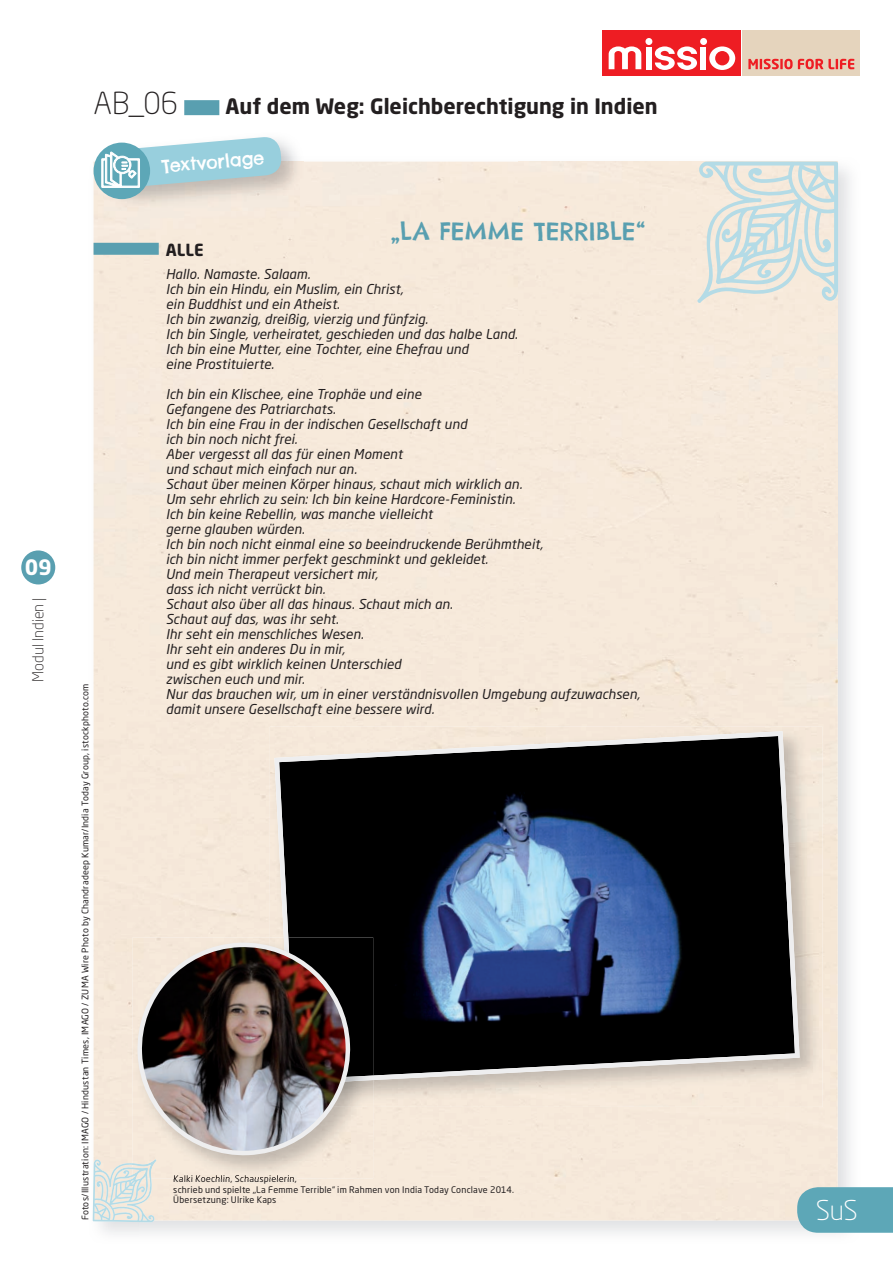
<style>
.page{position:relative;width:893px;height:1263px;background:#fff}
.page>*{position:absolute;margin:0;border:0;box-sizing:border-box;transform-origin:0 0}
.t1{font:300 30px "Neo Sans Std";color:#231f20}
.t2{font:300 27px "Neo Sans Std";color:#fff}
.t3{font:24px "Chelsea Market Pro";letter-spacing:-.01em;color:#599fb0}
.t4{font:700 21px "Neo Sans Std";color:#231f20}
.t5{font:700 21px "Neo Sans Std";color:#fff}
.t6{font:18px "Chelsea Market Pro";color:#fff}
.t7{font:700 16.5px "Neo Sans Std";color:#231f20}
.t8{font:300 15px "Neo Sans Std";color:#231f20}
.t9{font:italic 13.5px/15px "Neo Sans Std";letter-spacing:.01em;color:#231f20}
.t10{font:9px/10.5px "Neo Sans Std";letter-spacing:.02em;color:#231f20}
</style>
<div class="page">
<div style="left:94px;top:162px;width:744px;height:581px;background:#f7eadb"></div>
<div style="left:94px;top:743px;width:176px;height:212px;background:#f6e9da"></div>
<div style="left:785px;top:743px;width:53px;height:477px;background:#f5e8d9"></div>
<div style="left:94px;top:955px;width:38px;height:203px;background:#f5e7d9"></div>
<img style="left:174px;top:1178px;width:123px;height:6px">
<div style="left:743px;top:31px;width:117px;height:45px;background:#e5d4bd"></div>
<div style="left:602px;top:31px;width:138px;height:45px;background:#ee1d23"></div>
<svg style="left:608px;top:46px;width:33px;height:23px"></svg>
<div style="left:646px;top:47px;width:5px;height:22px;background:#fff"></div>
<div style="left:645px;top:38px;width:7px;height:7px;background:#fff;border-radius:50%"></div>
<div style="left:700px;top:38px;width:7px;height:7px;background:#fff;border-radius:50%"></div>
<svg style="left:648px;top:46px;width:87px;height:24px"></svg>
<svg style="left:748px;top:59px;width:106px;height:10px"></svg>
<div style="left:184px;top:100px;width:35px;height:15px;background:#599fb0"></div>
<div style="left:21px;top:550px;width:34px;height:34px;background:#599fb0;border-radius:50%"></div>
<svg style="left:797px;top:1187px;width:96px;height:46px;background:#64aab9"></svg>
<div style="left:94px;top:243px;width:65px;height:12px;background:#599fb0"></div>
<svg style="left:93px;top:1158px;width:63px;height:64px;background:#dde4e0"></svg>
<img style="left:105px;top:142px;width:199px;height:68px">
<div style="left:94px;top:143px;width:56px;height:56px;background:#5da7b7;border-radius:50%"></div>
<svg style="left:101px;top:137px;width:181px;height:52px"></svg>
<svg style="left:697px;top:161px;width:141px;height:142px;background:#dde4df"></svg>
<div style="left:270px;top:727px;width:552px;height:47px;background:#f5e7d9"></div>
<img style="left:773px;top:774px;width:49px;height:333px">
<svg style="left:274px;top:731px;width:526px;height:353px;background:#353c48"></svg>
<img style="left:132px;top:937px;width:241px;height:241px">
<img style="left:132px;top:1159px;width:24px;height:19px">
<img style="left:174px;top:1175px;width:123px;height:3px">
<img style="left:270px;top:937px;width:103px;height:170px">
<img style="left:284px;top:937px;width:89px;height:147px">
<img style="left:137px;top:942px;width:213px;height:215px">
<h3 class="t5" style="left:25px;top:554px;width:29px">09</h3>
<p class="t8" style="left:29px;top:681px;width:86px;rotate:-90deg">Modul Indien |</p>
<h1 class="t1" style="left:94px;top:86px;width:86px">AB_06</h1>
<h3 class="t4" style="left:226px;top:93px;width:434px">Auf dem Weg: Gleichberechtigung in Indien</h3>
<p class="t10" style="left:80px;top:1220px;width:539px;rotate:-90deg">Fotos/Illustration: IMAGO / Hindustan Times, IMAGO / ZUMA Wire Photo by Chandradeep Kumar/India Today Group, istockphoto.com</p>
<h3 class="t6" style="left:161px;top:155px;width:104px;rotate:-5deg">Textvorlage</h3>
<h3 class="t3" style="left:391px;top:216px;width:256px">„LA FEMME TERRIBLE“</h3>
<p class="t7" style="left:166px;top:239px;width:39px">ALLE</p>
<p class="t9" style="left:166px;top:266px;width:353px">Hallo. Namaste. Salaam.<br>Ich bin ein Hindu, ein Muslim, ein Christ,<br>ein Buddhist und ein Atheist.<br>Ich bin zwanzig, dreißig, vierzig und fünfzig.<br>Ich bin Single, verheiratet, geschieden und das halbe Land.<br>Ich bin eine Mutter, eine Tochter, eine Ehefrau und<br>eine Prostituierte.</p>
<p class="t9" style="left:166px;top:386px;width:476px">Ich bin ein Klischee, eine Trophäe und eine<br>Gefangene des Patriarchats.<br>Ich bin eine Frau in der indischen Gesellschaft und<br>ich bin noch nicht frei.<br>Aber vergesst all das für einen Moment<br>und schaut mich einfach nur an.<br>Schaut über meinen Körper hinaus, schaut mich wirklich an.<br>Um sehr ehrlich zu sein: Ich bin keine Hardcore-Feministin.<br>Ich bin keine Rebellin, was manche vielleicht<br>gerne glauben würden.<br>Ich bin noch nicht einmal eine so beeindruckende Berühmtheit,<br>ich bin nicht immer perfekt geschminkt und gekleidet.<br>Und mein Therapeut versichert mir,<br>dass ich nicht verrückt bin.<br>Schaut also über all das hinaus. Schaut mich an.<br>Schaut auf das, was ihr seht.<br>Ihr seht ein menschliches Wesen.<br>Ihr seht ein anderes Du in mir,<br>und es gibt wirklich keinen Unterschied<br>zwischen euch und mir.<br>Nur das brauchen wir, um in einer verständnisvollen Umgebung aufzuwachsen, damit unsere Gesellschaft eine bessere wird.</p>
<p class="t10" style="left:173px;top:1173px;width:342px">Kalki Koechlin, Schauspielerin,<br>schrieb und spielte „La Femme Terrible“ im Rahmen von India Today Conclave 2014.<br>Übersetzung: Ulrike Kaps</p>
<h2 class="t2" style="left:816px;top:1194px;width:44px">SuS</h2>
</div>
